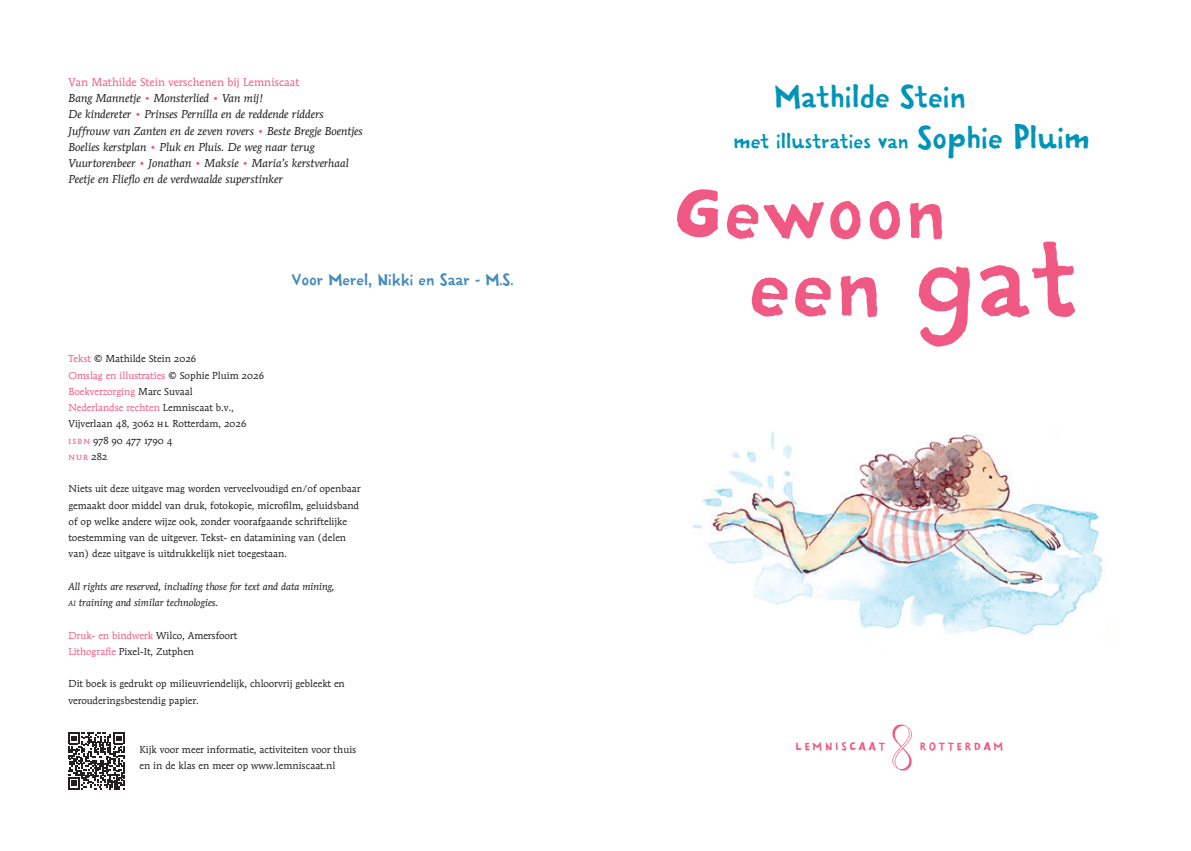
<style>
.page{position:relative;width:1191px;height:851px;background:#fff}
.page>*{position:absolute;margin:0;border:0;box-sizing:border-box;transform-origin:0 0}
.t1{font:96.25px "Handy Sans";color:#f05984}
.t2{font:85px "Handy Sans";letter-spacing:.02em;color:#f05984}
.t3{font:33.75px "Handy Sans";color:#0095b8}
.t4{font:22.5px "Handy Sans";color:#0095b8}
.t5{font:17.5px "Handy Sans";color:#488bbb}
.t6{font:11.88px "Handy Sans";letter-spacing:.245em;color:#f05984}
.t7{font:11.25px/16.2px "Mendoza Roman Book Italic Os F";color:#231f20}
.t8{font:11.25px "Mendoza Roman Book Os F";color:#f05984}
.t9{font:10px/16.2px "Mendoza Roman Book Os F";color:#231f20}
.t10{font:10px/16.2px "Mendoza Roman Book Italic Os F";color:#231f20}
.t11{font:10px "Mendoza Roman Book SC";color:#f05984}
.s1{color:#f05984}
.s2{font-family:"Mendoza Roman Book SC"}
.s3{font-family:"Mendoza Roman Book SC";color:#f05984}
.s4{font-family:"Mendoza Roman Book Os F";color:#231f20}
.s5{font-size:7.5px}
.s6{font-size:33.75px}
.s7{font-size:117.5px}
</style>
<div class="page">
<img style="left:892px;top:724px;width:20px;height:47px">
<svg style="left:68px;top:732px;width:57px;height:57px"></svg>
<img style="left:692px;top:431px;width:411px;height:204px">
<p class="t8" style="left:69px;top:75px;width:232px">Van Mathilde Stein verschenen bij Lemniscaat</p>
<p class="t7" style="left:69px;top:90px;width:296px">Bang Mannetje <span class="s1">•</span> Monsterlied <span class="s1">•</span> Van mij!<br>De kindereter <span class="s1">•</span> Prinses Pernilla en de reddende ridders Juffrouw van Zanten en de zeven rovers <span class="s1">•</span> Beste Bregje Boentjes Boelies kerstplan <span class="s1">•</span> Pluk en Pluis. De weg naar terug Vuurtorenbeer <span class="s1">•</span> Jonathan <span class="s1">•</span> Maksie <span class="s1">•</span> Maria’s kerstverhaal Peetje en Flieflo en de verdwaalde superstinker</p>
<h3 class="t5" style="left:291px;top:268px;width:223px">Voor Merel, Nikki en Saar – M.S.</h3>
<p class="t9" style="left:69px;top:350px;width:197px"><span class="s1">Tekst</span> © Mathilde Stein 2026<br><span class="s1">Omslag en illustraties</span> © Sophie Pluim 2026<br><span class="s1">Boekverzorging</span> Marc Suvaal<br><span class="s1">Nederlandse rechten</span> Lemniscaat b.v.,<br>Vijverlaan 48, 3062 <span class="s2">hl</span> Rotterdam, 2026 <span class="s3">isbn</span> 978 90 477 1790 4</p>
<p class="t11" style="left:69px;top:450px;width:40px">nur <span class="s4">282</span></p>
<p class="t9" style="left:69px;top:480px;width:293px">Niets uit deze uitgave mag worden verveelvoudigd en/of openbaar gemaakt door middel van druk, fotokopie, microfilm, geluidsband of op welke andere wijze ook, zonder voorafgaande schriftelijke toestemming van de uitgever. Tekst- en datamining van (delen van) deze uitgave is uitdrukkelijk niet toegestaan.</p>
<p class="t10" style="left:69px;top:578px;width:268px">All rights are reserved, including those for text and data mining,<br><span class="s5">AI</span> training and similar technologies.</p>
<p class="t9" style="left:69px;top:627px;width:170px"><span class="s1">Druk- en bindwerk</span> Wilco, Amersfoort<br><span class="s1">Lithografie</span> Pixel-It, Zutphen</p>
<p class="t9" style="left:69px;top:675px;width:278px">Dit boek is gedrukt op milieuvriendelijk, chloorvrij gebleekt en verouderingsbestendig papier.</p>
<p class="t9" style="left:139px;top:740px;width:218px">Kijk voor meer informatie, activiteiten voor thuis en in de klas en meer op www.lemniscaat.nl</p>
<h3 class="t3" style="left:774px;top:74px;width:193px">Mathilde Stein</h3>
<h3 class="t4" style="left:733px;top:126px;width:358px">met illustraties van <span class="s6">Sophie Pluim</span></h3>
<h2 class="t2" style="left:673px;top:156px;width:274px">Gewoon</h2>
<h1 class="t1" style="left:748px;top:223px;width:332px">een <span class="s7">gat</span></h1>
<p class="t6" style="left:795px;top:738px;width:91px">LEMNISCAAT</p>
<p class="t6" style="left:919px;top:738px;width:85px">ROTTERDAM</p>
</div>
